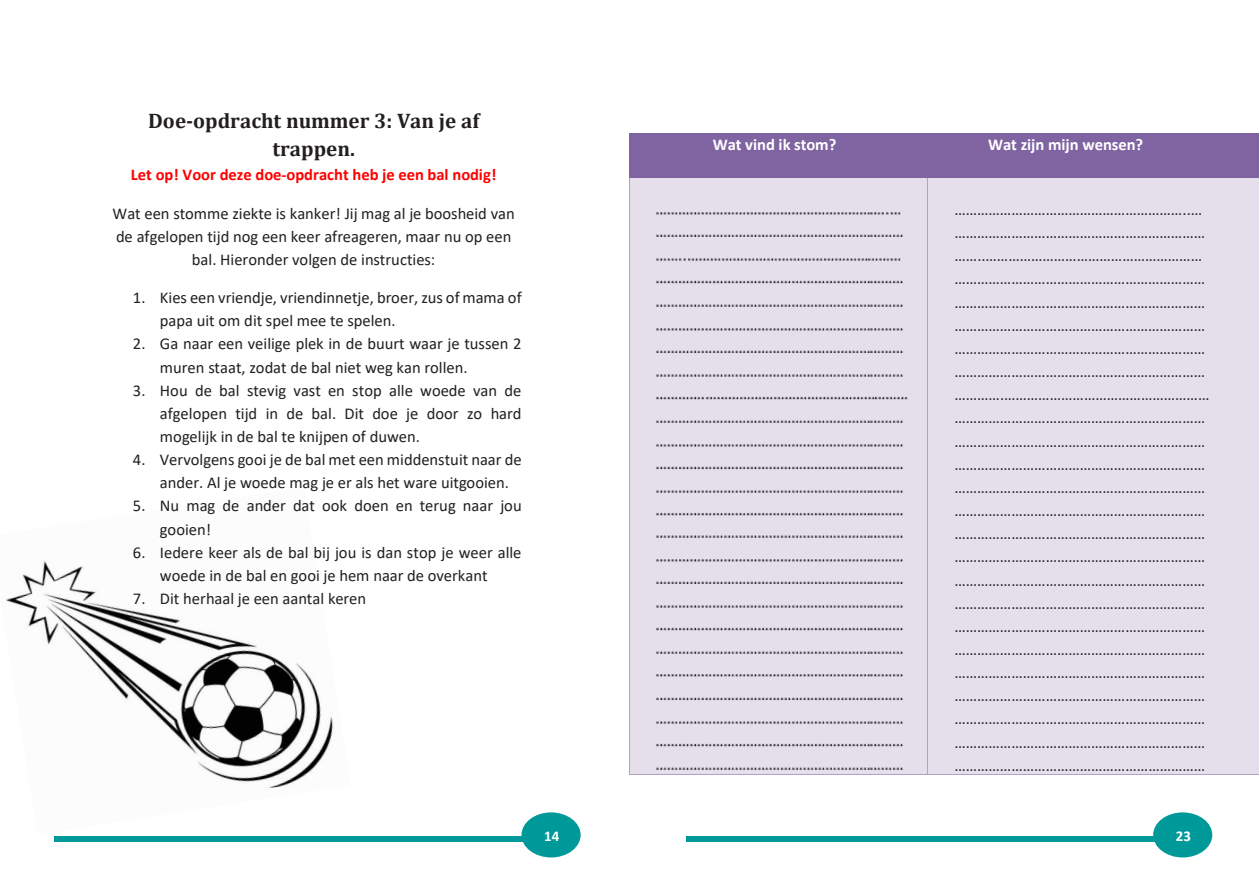
<style>
.page{position:relative;width:1259px;height:893px;background:#fff}
.page>*{position:absolute;margin:0;border:0;box-sizing:border-box;transform-origin:0 0}
.t1{font:700 21px/28.2px "Cambria";color:#231f20;text-align:center}
.t2{font:16.5px/23.1px "Calibri";color:#231f20}
.t3{font:700 16.5px "Calibri";letter-spacing:-.005em;color:#f00}
.t4{font:700 16.5px "Calibri";letter-spacing:-.005em;color:#fff}
.t5{font:700 15px "Calibri";color:#fff}
</style>
<div class="page">
<div style="left:521px;top:812px;width:59px;height:45px;background:#099;border-radius:50%"></div>
<div style="left:54px;top:836px;width:474px;height:6px;background:#099"></div>
<img style="left:6px;top:561px;width:327px;height:227px">
<div style="left:1153px;top:812px;width:59px;height:45px;background:#099;border-radius:50%"></div>
<div style="left:686px;top:836px;width:474px;height:6px;background:#099"></div>
<div style="left:630px;top:134px;width:297px;height:44px;background:#8064a2"></div>
<div style="left:927px;top:134px;width:332px;height:44px;background:#8064a2"></div>
<hr style="left:630px;top:133px;width:297px;height:1px;background:#8064a2">
<hr style="left:928px;top:133px;width:331px;height:1px;background:#8064a2">
<hr style="left:629px;top:134px;width:1px;height:44px;background:#8064a2">
<div style="left:630px;top:178px;width:297px;height:596px;background:#e5dfec"></div>
<div style="left:928px;top:178px;width:331px;height:596px;background:#e5dfec"></div>
<hr style="left:630px;top:178px;width:297px;height:1px;background:#8064a2">
<hr style="left:929px;top:178px;width:330px;height:1px;background:#8064a2">
<hr style="left:629px;top:178px;width:1px;height:596px;background:#b2a1c7">
<hr style="left:630px;top:774px;width:297px;height:1px;background:#b2a1c7">
<hr style="left:927px;top:178px;width:1px;height:596px;background:#b2a1c7">
<hr style="left:928px;top:774px;width:331px;height:1px;background:#b2a1c7">
<img style="left:656px;top:212px;width:252px;height:558px">
<p class="t1" style="left:148px;top:106px;width:332px">Doe-opdracht nummer 3: Van je af trappen.</p>
<p class="t3" style="left:131px;top:163px;width:367px">Let op! Voor deze doe-opdracht heb je een bal nodig!</p>
<p class="t2" style="left:113px;top:201px;width:404px;text-align:center">Wat een stomme ziekte is kanker! Jij mag al je boosheid van de afgelopen tijd nog een keer afreageren, maar nu op een bal. Hieronder volgen de instructies:</p>
<p class="t2" style="left:160px;top:285px;width:363px;text-indent:-27px">1. Kies een vriendje, vriendinnetje, broer, zus of mama of papa uit om dit spel mee te spelen.</p>
<p class="t2" style="left:160px;top:332px;width:363px;text-indent:-27px">2. Ga naar een veilige plek in de buurt waar je tussen 2 muren staat, zodat de bal niet weg kan rollen.</p>
<p class="t2" style="left:160px;top:378px;width:363px;text-align:justify;text-indent:-27px">3. Hou de bal stevig vast en stop alle woede van de afgelopen tijd in de bal. Dit doe je door zo hard mogelijk in de bal te knijpen of duwen.</p>
<p class="t2" style="left:160px;top:448px;width:363px;text-indent:-27px">4. Vervolgens gooi je de bal met een middenstuit naar de ander. Al je woede mag je er als het ware uitgooien.</p>
<p class="t2" style="left:160px;top:494px;width:363px;text-indent:-27px">5. Nu mag de ander dat ook doen en terug naar jou gooien!</p>
<p class="t2" style="left:133px;top:540px;width:390px;text-align:center">6. Iedere keer als de bal bij jou is dan stop je weer alle woede in de bal en gooi je hem naar de overkant</p>
<p class="t2" style="left:133px;top:587px;width:235px">7. Dit herhaal je een aantal keren</p>
<p class="t5" style="left:544px;top:826px;width:17px">14</p>
<p class="t4" style="left:713px;top:132px;width:125px">Wat vind ik stom?</p>
<p class="t4" style="left:988px;top:132px;width:156px">Wat zijn mijn wensen?</p>
<p class="t2" style="left:954px;top:197px;width:256px">……………………………………………………..… ………………………………………………………… ……..………………………………………………… ………………………………………………………… ………………………………………………………… ………………………………………………………… ………………………………………………………… ………………………………………………………… ………….……………………………………………… ………………………………………………………… ………………………………………………………… ………………………………………………………… ………………………………………………………… ………………………………………………………… ………………………………………………………… ………………………………………………………… ………………………………………………………… ………………………………………………………… ………………………………………………………… ………………………………………………………… ………………………………………………………… ………………………………………………………… ………………………………………………………… ………………………………………………………… …………………………………………………………</p>
<p class="t5" style="left:1175px;top:826px;width:17px">23</p>
</div>
